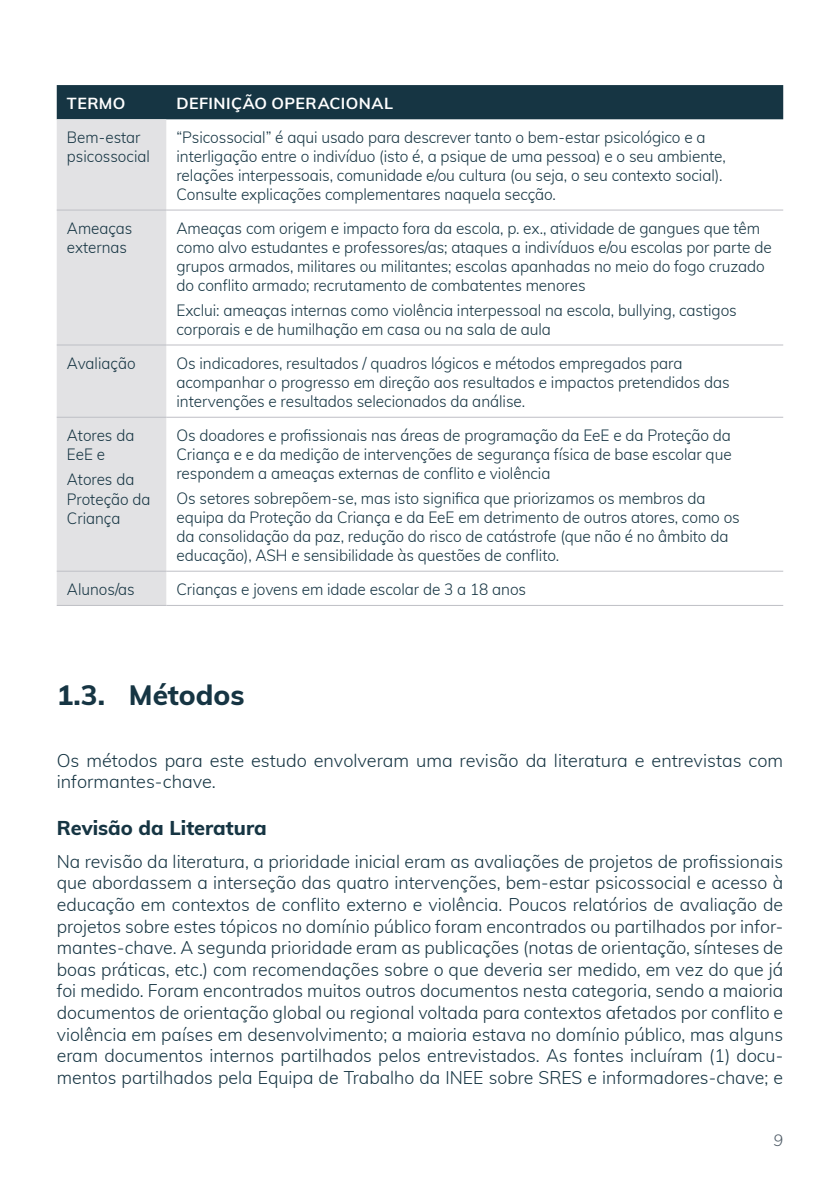
<style>
.page{position:relative;width:840px;height:1191px;background:#fff}
.page>*{position:absolute;margin:0;border:0;box-sizing:border-box;transform-origin:0 0}
.INEE_HEADER_LEVEL2{font:800 28px "Muli";color:#163543}
.INEE_HEADER_LEVEL3{font:800 20px "Muli";color:#163543}
.INEE_Paragraph{font:300 18px/21.6px "Muli";color:#163543;text-align:justify}
.INEE_HEADER_LEVEL2-2{font:300 18px/21.6px "Muli";color:#163543}
.TABLE_Paragraph_Styl{font:300 16px/19px "Muli";letter-spacing:-.005em;color:#163543;scale:.96 1}
.TABLE_Paragraph_Styl-2{font:300 16px/19.2px "Muli";letter-spacing:-.005em;color:#163543;scale:.95 1}
.TABLE_Header_Style{font:700 16px "Muli";letter-spacing:.025em;color:#fff}
.t1{font:italic 300 16px "Muli";color:#4f5c67}
</style>
<div class="page">
<div style="left:57px;top:85px;width:725px;height:34px;background:#163543"></div>
<div style="left:57px;top:119px;width:109px;height:486px;background:#e2e2e4"></div>
<hr style="left:57px;top:209px;width:109px;height:1px;background:#bebfc5">
<hr style="left:166px;top:209px;width:616px;height:1px;background:#bebfc5">
<hr style="left:57px;top:344px;width:109px;height:1px;background:#bebfc5">
<hr style="left:166px;top:344px;width:616px;height:1px;background:#bebfc5">
<hr style="left:57px;top:417px;width:109px;height:1px;background:#bebfc5">
<hr style="left:166px;top:417px;width:616px;height:1px;background:#bebfc5">
<hr style="left:57px;top:570px;width:109px;height:1px;background:#bebfc5">
<hr style="left:166px;top:570px;width:616px;height:1px;background:#bebfc5">
<hr style="left:57px;top:605px;width:109px;height:1px;background:#bebfc5">
<hr style="left:166px;top:605px;width:616px;height:1px;background:#bebfc5">
<p class="TABLE_Header_Style" style="left:67px;top:92px;width:60px">TERMO</p>
<p class="TABLE_Header_Style" style="left:176px;top:92px;width:218px">DEFINIÇÃO OPERACIONAL</p>
<p class="TABLE_Paragraph_Styl-2" style="left:67px;top:127px;width:89px">Bem-estar psicossocial</p>
<p class="TABLE_Paragraph_Styl" style="left:176px;top:127px;width:573px">“Psicossocial” é aqui usado para descrever tanto o bem-estar psicológico e a interligação entre o indivíduo (isto é, a psique de uma pessoa) e o seu ambiente, relações interpessoais, comunidade e/ou cultura (ou seja, o seu contexto social).<br>Consulte explicações complementares naquela secção.</p>
<p class="TABLE_Paragraph_Styl-2" style="left:67px;top:218px;width:70px">Ameaças externas</p>
<p class="TABLE_Paragraph_Styl" style="left:176px;top:218px;width:621px">Ameaças com origem e impacto fora da escola, p. ex., atividade de gangues que têm como alvo estudantes e professores/as; ataques a indivíduos e/ou escolas por parte de grupos armados, militares ou militantes; escolas apanhadas no meio do fogo cruzado do conflito armado; recrutamento de combatentes menores</p>
<p class="TABLE_Paragraph_Styl" style="left:176px;top:300px;width:585px">Exclui: ameaças internas como violência interpessoal na escola, bullying, castigos corporais e de humilhação em casa ou na sala de aula</p>
<p class="TABLE_Paragraph_Styl-2" style="left:67px;top:353px;width:74px">Avaliação</p>
<p class="TABLE_Paragraph_Styl" style="left:176px;top:353px;width:577px">Os indicadores, resultados / quadros lógicos e métodos empregados para acompanhar o progresso em direção aos resultados e impactos pretendidos das intervenções e resultados selecionados da análise.</p>
<p class="TABLE_Paragraph_Styl-2" style="left:67px;top:425px;width:72px">Atores da<br>EeE e</p>
<p class="TABLE_Paragraph_Styl-2" style="left:67px;top:469px;width:89px">Atores da<br>Proteção da<br>Criança</p>
<p class="TABLE_Paragraph_Styl" style="left:176px;top:425px;width:579px;text-align:justify">Os doadores e profissionais nas áreas de programação da EeE e da Proteção da Criança e e da medição de intervenções de segurança física de base escolar que respondem a ameaças externas de conflito e violência</p>
<p class="TABLE_Paragraph_Styl" style="left:176px;top:488px;width:588px">Os setores sobrepõem-se, mas isto significa que priorizamos os membros da equipa da Proteção da Criança e da EeE em detrimento de outros atores, como os da consolidação da paz, redução do risco de catástrofe (que não é no âmbito da educação), ASH e sensibilidade às questões de conflito.</p>
<p class="TABLE_Paragraph_Styl-2" style="left:67px;top:579px;width:73px">Alunos/as</p>
<p class="TABLE_Paragraph_Styl" style="left:176px;top:579px;width:365px">Crianças e jovens em idade escolar de 3 a 18 anos</p>
<p class="INEE_HEADER_LEVEL2" style="left:57px;top:674px;width:189px">1.3. Métodos</p>
<p class="INEE_HEADER_LEVEL2-2" style="left:57px;top:748px;width:727px">Os métodos para este estudo envolveram uma revisão da literatura e entrevistas com informantes-chave.</p>
<p class="INEE_HEADER_LEVEL3" style="left:57px;top:813px;width:211px">Revisão da Literatura</p>
<p class="INEE_Paragraph" style="left:57px;top:849px;width:727px">Na revisão da literatura, a prioridade inicial eram as avaliações de projetos de profissionais que abordassem a interseção das quatro intervenções, bem-estar psicossocial e acesso à educação em contextos de conflito externo e violência. Poucos relatórios de avaliação de projetos sobre estes tópicos no domínio público foram encontrados ou partilhados por infor&shy;mantes-chave. A segunda prioridade eram as publicações (notas de orientação, sínteses de boas práticas, etc.) com recomendações sobre o que deveria ser medido, em vez do que já foi medido. Foram encontrados muitos outros documentos nesta categoria, sendo a maioria documentos de orientação global ou regional voltada para contextos afetados por conflito e violência em países em desenvolvimento; a maioria estava no domínio público, mas alguns eram documentos internos partilhados pelos entrevistados. As fontes incluíram (1) docu&shy;mentos partilhados pela Equipa de Trabalho da INEE sobre SRES e informadores-chave; e</p>
<p class="t1" style="left:773px;top:1129px;width:11px">9</p>
</div>
